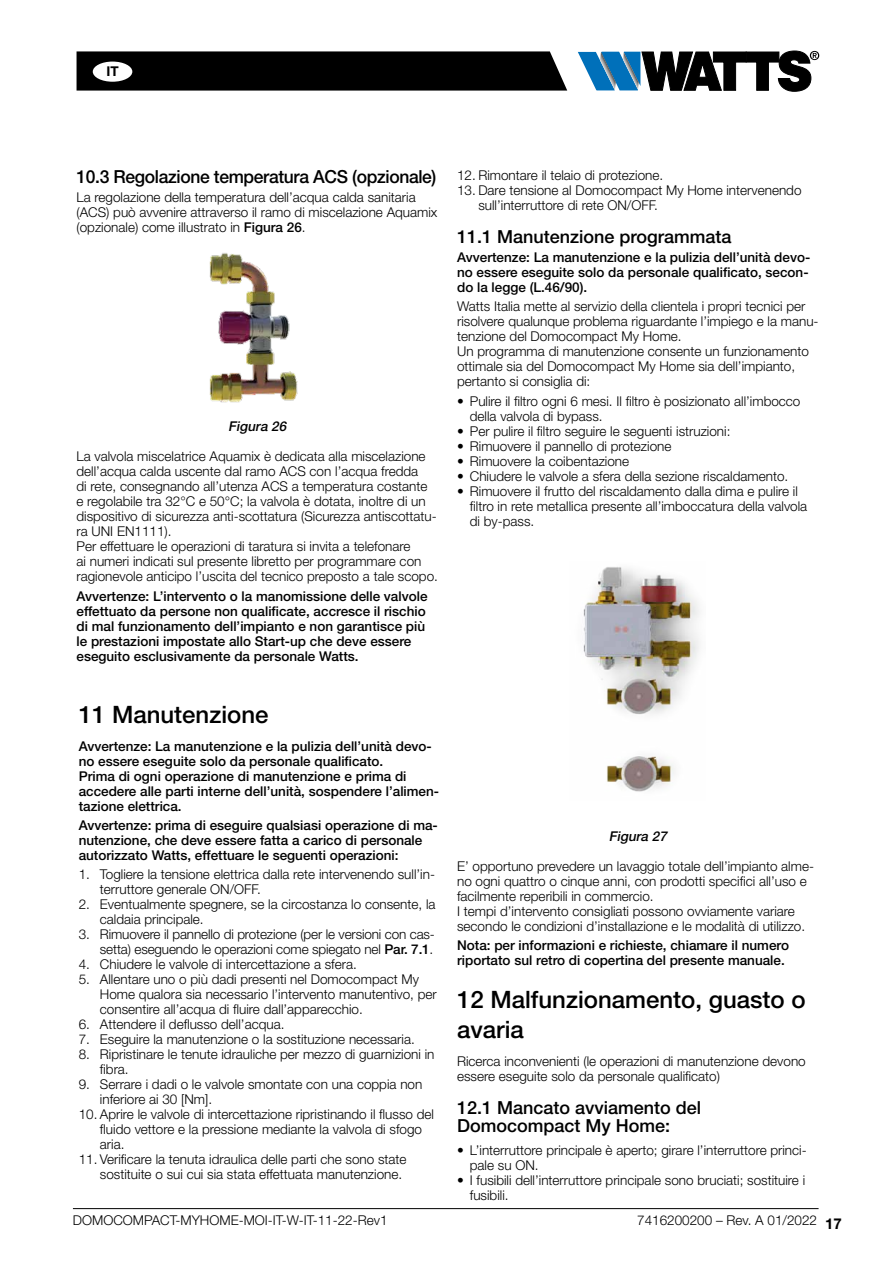
<style>
.page{position:relative;width:893px;height:1263px;background:#fff}
.page>*{position:absolute;margin:0;border:0;box-sizing:border-box;transform-origin:0 0}
.t1{font:500 24px/30px "Helvetica Neue LT Std";color:#000}
.t2{font:500 18px/18px "Helvetica Neue LT Std";color:#000}
.t3{font:500 18px "Helvetica Neue LT Std";letter-spacing:-.02em;color:#000}
.t4{font:700 15px "Helvetica Neue LT Std";color:#000}
.t5{font:300 13.5px/15px "Helvetica Neue LT Std";color:#000}
.t6{font:500 13.5px/15px "Helvetica Neue LT Std";color:#000}
.t7{font:italic 500 13.5px "Helvetica Neue LT Std";color:#000}
.t8{font:700 13.5px "Helvetica Neue LT Std";color:#000}
.s1{font-weight:500}
</style>
<div class="page">
<hr style="left:73px;top:1208px;width:746px;height:1px;background:#000">
<svg style="left:578px;top:51px;width:241px;height:40px"></svg>
<svg style="left:77px;top:51px;width:490px;height:40px;background:#0a0a0a"></svg>
<div style="left:93px;top:62px;width:39px;height:20px;background:#fff;border-radius:50%"></div>
<img style="left:209px;top:253px;width:89px;height:150px">
<img style="left:583px;top:567px;width:117px;height:225px">
<p class="t8" style="left:106px;top:63px;width:14px">IT</p>
<h2 class="t3" style="left:77px;top:166px;width:361px">10.3 Regolazione temperatura ACS (opzionale)</h2>
<p class="t5" style="left:77px;top:190px;width:362px">La regolazione della temperatura dell’acqua calda sanitaria (ACS) può avvenire attraverso il ramo di miscelazione Aquamix (opzionale) come illustrato in <span class="s1">Figura 26</span>.</p>
<p class="t7" style="left:228px;top:419px;width:62px">Figura 26</p>
<p class="t5" style="left:77px;top:449px;width:363px">La valvola miscelatrice Aquamix è dedicata alla miscelazione dell’acqua calda uscente dal ramo ACS con l’acqua fredda<br>di rete, consegnando all’utenza ACS a temperatura costante<br>e regolabile tra 32°C e 50°C; la valvola è dotata, inoltre di un dispositivo di sicurezza anti-scottatura (Sicurezza antiscottatu&shy;ra UNI EN1111).<br>Per effettuare le operazioni di taratura si invita a telefonare<br>ai numeri indicati sul presente libretto per programmare con ragionevole anticipo l’uscita del tecnico preposto a tale scopo.</p>
<p class="t6" style="left:77px;top:588px;width:352px">Avvertenze: L’intervento o la manomissione delle valvole effettuato da persone non qualificate, accresce il rischio di mal funzionamento dell’impianto e non garantisce più le prestazioni impostate allo Start-up che deve essere eseguito esclusivamente da personale Watts.</p>
<p class="t5" style="left:457px;top:167px;width:208px">12. Rimontare il telaio di protezione.</p>
<p class="t5" style="left:478px;top:182px;width:325px;text-indent:-21px">13. Dare tensione al Domocompact My Home intervenendo sull’interruttore di rete ON/OFF.</p>
<h2 class="t2" style="left:457px;top:227px;width:276px">11.1 Manutenzione programmata</h2>
<p class="t6" style="left:457px;top:250px;width:355px">Avvertenze: La manutenzione e la pulizia dell’unità devo&shy;no essere eseguite solo da personale qualificato, secon&shy;do la legge (L.46/90).</p>
<p class="t5" style="left:457px;top:299px;width:363px">Watts Italia mette al servizio della clientela i propri tecnici per risolvere qualunque problema riguardante l’impiego e la manu&shy;tenzione del Domocompact My Home.<br>Un programma di manutenzione consente un funzionamento ottimale sia del Domocompact My Home sia dell’impianto, pertanto si consiglia di:</p>
<p class="t5" style="left:470px;top:393px;width:332px;text-indent:-13px">• Pulire il filtro ogni 6 mesi. Il filtro è posizionato all’imbocco della valvola di bypass.</p>
<p class="t5" style="left:457px;top:423px;width:275px">• Per pulire il filtro seguire le seguenti istruzioni:</p>
<p class="t5" style="left:457px;top:438px;width:216px">• Rimuovere il pannello di protezione</p>
<p class="t5" style="left:457px;top:453px;width:174px">• Rimuovere la coibentazione</p>
<p class="t5" style="left:457px;top:468px;width:333px">• Chiudere le valvole a sfera della sezione riscaldamento.</p>
<p class="t5" style="left:470px;top:483px;width:339px;text-indent:-13px">• Rimuovere il frutto del riscaldamento dalla dima e pulire il filtro in rete metallica presente all’imboccatura della valvola di by-pass.</p>
<h1 class="t1" style="left:79px;top:699px;width:191px">11 Manutenzione</h1>
<p class="t6" style="left:79px;top:738px;width:362px">Avvertenze: La manutenzione e la pulizia dell’unità devo&shy;no essere eseguite solo da personale qualificato.<br>Prima di ogni operazione di manutenzione e prima di accedere alle parti interne dell’unità, sospendere l’alimen&shy;tazione elettrica.</p>
<p class="t6" style="left:79px;top:818px;width:361px">Avvertenze: prima di eseguire qualsiasi operazione di ma&shy;nutenzione, che deve essere fatta a carico di personale autorizzato Watts, effettuare le seguenti operazioni:</p>
<p class="t5" style="left:100px;top:867px;width:337px;text-indent:-21px">1. Togliere la tensione elettrica dalla rete intervenendo sull’in&shy;terruttore generale ON/OFF.</p>
<p class="t5" style="left:100px;top:897px;width:337px;text-indent:-21px">2. Eventualmente spegnere, se la circostanza lo consente, la caldaia principale.</p>
<p class="t5" style="left:79px;top:927px;width:358px;text-align:right">3. Rimuovere il pannello di protezione (per le versioni con cas&shy;setta) eseguendo le operazioni come spiegato nel <span class="s1">Par. 7.1</span>.</p>
<p class="t5" style="left:79px;top:957px;width:280px">4. Chiudere le valvole di intercettazione a sfera.</p>
<p class="t5" style="left:100px;top:972px;width:338px;text-indent:-21px">5. Allentare uno o più dadi presenti nel Domocompact My<br>Home qualora sia necessario l’intervento manutentivo, per consentire all’acqua di fluire dall’apparecchio.</p>
<p class="t5" style="left:79px;top:1017px;width:207px">6. Attendere il deflusso dell’acqua.</p>
<p class="t5" style="left:79px;top:1032px;width:338px">7. Eseguire la manutenzione o la sostituzione necessaria.</p>
<p class="t5" style="left:100px;top:1047px;width:336px;text-indent:-21px">8. Ripristinare le tenute idrauliche per mezzo di guarnizioni in fibra.</p>
<p class="t5" style="left:100px;top:1077px;width:324px;text-indent:-21px">9. Serrare i dadi o le valvole smontate con una coppia non inferiore ai 30 [Nm].</p>
<p class="t5" style="left:100px;top:1107px;width:336px;text-indent:-21px">10. Aprire le valvole di intercettazione ripristinando il flusso del fluido vettore e la pressione mediante la valvola di sfogo aria.</p>
<p class="t5" style="left:100px;top:1152px;width:308px;text-indent:-21px">11. Verificare la tenuta idraulica delle parti che sono state sostituite o sui cui sia stata effettuata manutenzione.</p>
<p class="t7" style="left:609px;top:828px;width:62px">Figura 27</p>
<p class="t5" style="left:457px;top:858px;width:358px">E’ opportuno prevedere un lavaggio totale dell’impianto alme&shy;no ogni quattro o cinque anni, con prodotti specifici all’uso e facilmente reperibili in commercio.<br>I tempi d’intervento consigliati possono ovviamente variare secondo le condizioni d’installazione e le modalità di utilizzo.</p>
<p class="t6" style="left:457px;top:937px;width:333px">Nota: per informazioni e richieste, chiamare il numero riportato sul retro di copertina del presente manuale.</p>
<h1 class="t1" style="left:457px;top:984px;width:350px">12 Malfunzionamento, guasto o avaria</h1>
<p class="t5" style="left:457px;top:1053px;width:350px">Ricerca inconvenienti (le operazioni di manutenzione devono essere eseguite solo da personale qualificato)</p>
<h2 class="t2" style="left:457px;top:1098px;width:246px">12.1 Mancato avviamento del<br>Domocompact My Home:</h2>
<p class="t5" style="left:470px;top:1143px;width:338px;text-indent:-13px">• L’interruttore principale è aperto; girare l’interruttore princi&shy;pale su ON.</p>
<p class="t5" style="left:470px;top:1173px;width:337px;text-indent:-13px">• I fusibili dell’interruttore principale sono bruciati; sostituire i fusibili.</p>
<p class="t5" style="left:73px;top:1213px;width:316px">DOMOCOMPACT-MYHOME-MOI-IT-W-IT-11-22-Rev1</p>
<p class="t5" style="left:637px;top:1213px;width:181px">7416200200 – Rev. A 01/2022</p>
<p class="t4" style="left:825px;top:1214px;width:18px">17</p>
</div>
